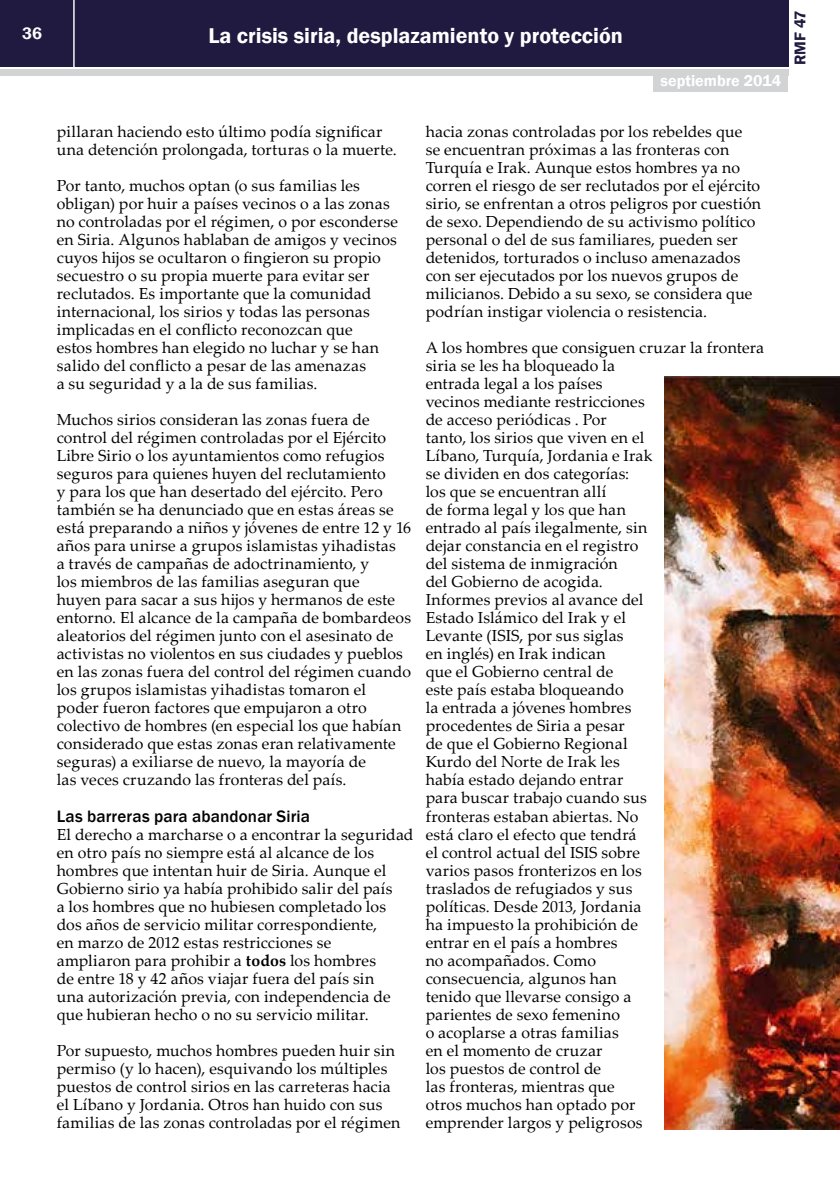
<style>
.page{position:relative;width:840px;height:1191px;background:#fff}
.page>*{position:absolute;margin:0;border:0;box-sizing:border-box;transform-origin:0 0}
.t1{font:600 22px "Franklin Gothic";color:#fff}
.t2{font:500 17px "Franklin Gothic";letter-spacing:.01em;color:#000}
.t3{font:600 17px "Franklin Gothic";color:#fff}
.t4{font:16px/18px "Palatino Linotype";letter-spacing:.01em;color:#000}
.t5{font:600 16px "Franklin Gothic";color:#fff}
.t6{font:600 16px "Franklin Gothic";color:#211a40}
.s1{font-weight:700}
</style>
<div class="page">
<div style="left:0;top:0;width:787px;height:66px;background:#211a40"></div>
<div style="left:0;top:69px;width:787px;height:6px;background:#d1d3d4"></div>
<hr style="left:73px;top:0;width:2px;height:67px;background:#fff">
<div style="left:653px;top:74px;width:134px;height:18px;background:#d1d3d4"></div>
<img style="left:664px;top:376px;width:175px;height:753px">
<p class="t3" style="left:22px;top:23px;width:21px">36</p>
<h1 class="t1" style="left:208px;top:22px;width:416px">La crisis siria, desplazamiento y protección</h1>
<p class="t5" style="left:660px;top:71px;width:122px">septiembre 2014</p>
<p class="t6" style="left:789px;top:65px;width:57px;rotate:-90deg">RMF 47</p>
<p class="t4" style="left:57px;top:122px;width:341px">pillaran haciendo esto último podía significar una detención prolongada, torturas o la muerte.</p>
<p class="t4" style="left:57px;top:176px;width:342px">Por tanto, muchos optan (o sus familias les obligan) por huir a países vecinos o a las zonas no controladas por el régimen, o por esconderse en Siria. Algunos hablaban de amigos y vecinos cuyos hijos se ocultaron o fingieron su propio secuestro o su propia muerte para evitar ser reclutados. Es importante que la comunidad internacional, los sirios y todas las personas implicadas en el conflicto reconozcan que<br>estos hombres han elegido no luchar y se han salido del conflicto a pesar de las amenazas<br>a su seguridad y a la de sus familias.</p>
<p class="t4" style="left:57px;top:410px;width:356px">Muchos sirios consideran las zonas fuera de control del régimen controladas por el Ejército Libre Sirio o los ayuntamientos como refugios seguros para quienes huyen del reclutamiento<br>y para los que han desertado del ejército. Pero también se ha denunciado que en estas áreas se está preparando a niños y jóvenes de entre 12 y 16 años para unirse a grupos islamistas yihadistas<br>a través de campañas de adoctrinamiento, y<br>los miembros de las familias aseguran que<br>huyen para sacar a sus hijos y hermanos de este entorno. El alcance de la campaña de bombardeos aleatorios del régimen junto con el asesinato de activistas no violentos en sus ciudades y pueblos en las zonas fuera del control del régimen cuando los grupos islamistas yihadistas tomaron el poder fueron factores que empujaron a otro colectivo de hombres (en especial los que habían considerado que estas zonas eran relativamente seguras) a exiliarse de nuevo, la mayoría de<br>las veces cruzando las fronteras del país.</p>
<p class="t2" style="left:57px;top:805px;width:255px">Las barreras para abandonar Siria</p>
<p class="t4" style="left:57px;top:824px;width:358px">El derecho a marcharse o a encontrar la seguridad en otro país no siempre está al alcance de los hombres que intentan huir de Siria. Aunque el Gobierno sirio ya había prohibido salir del país<br>a los hombres que no hubiesen completado los dos años de servicio militar correspondiente,<br>en marzo de 2012 estas restricciones se<br>ampliaron para prohibir a <span class="s1">todos</span> los hombres<br>de entre 18 y 42 años viajar fuera del país sin<br>una autorización previa, con independencia de que hubieran hecho o no su servicio militar.</p>
<p class="t4" style="left:57px;top:1040px;width:345px">Por supuesto, muchos hombres pueden huir sin permiso (y lo hacen), esquivando los múltiples puestos de control sirios en las carreteras hacia el Líbano y Jordania. Otros han huido con sus familias de las zonas controladas por el régimen</p>
<p class="t4" style="left:425px;top:122px;width:336px">hacia zonas controladas por los rebeldes que<br>se encuentran próximas a las fronteras con Turquía e Irak. Aunque estos hombres ya no corren el riesgo de ser reclutados por el ejército sirio, se enfrentan a otros peligros por cuestión de sexo. Dependiendo de su activismo político personal o del de sus familiares, pueden ser detenidos, torturados o incluso amenazados con ser ejecutados por los nuevos grupos de milicianos. Debido a su sexo, se considera que podrían instigar violencia o resistencia.</p>
<p class="t4" style="left:425px;top:338px;width:340px">A los hombres que consiguen cruzar la frontera siria se les ha bloqueado la<br>entrada legal a los países<br>vecinos mediante restricciones<br>de acceso periódicas . Por<br>tanto, los sirios que viven en el<br>Líbano, Turquía, Jordania e Irak<br>se dividen en dos categorías:<br>los que se encuentran allí<br>de forma legal y los que han<br>entrado al país ilegalmente, sin<br>dejar constancia en el registro<br>del sistema de inmigración<br>del Gobierno de acogida.<br>Informes previos al avance del<br>Estado Islámico del Irak y el<br>Levante (ISIS, por sus siglas<br>en inglés) en Irak indican<br>que el Gobierno central de<br>este país estaba bloqueando<br>la entrada a jóvenes hombres<br>procedentes de Siria a pesar<br>de que el Gobierno Regional<br>Kurdo del Norte de Irak les<br>había estado dejando entrar<br>para buscar trabajo cuando sus<br>fronteras estaban abiertas. No<br>está claro el efecto que tendrá<br>el control actual del ISIS sobre<br>varios pasos fronterizos en los<br>traslados de refugiados y sus<br>políticas. Desde 2013, Jordania<br>ha impuesto la prohibición de<br>entrar en el país a hombres<br>no acompañados. Como<br>consecuencia, algunos han<br>tenido que llevarse consigo a<br>parientes de sexo femenino<br>o acoplarse a otras familias<br>en el momento de cruzar<br>los puestos de control de<br>las fronteras, mientras que<br>otros muchos han optado por<br>emprender largos y peligrosos</p>
</div>
